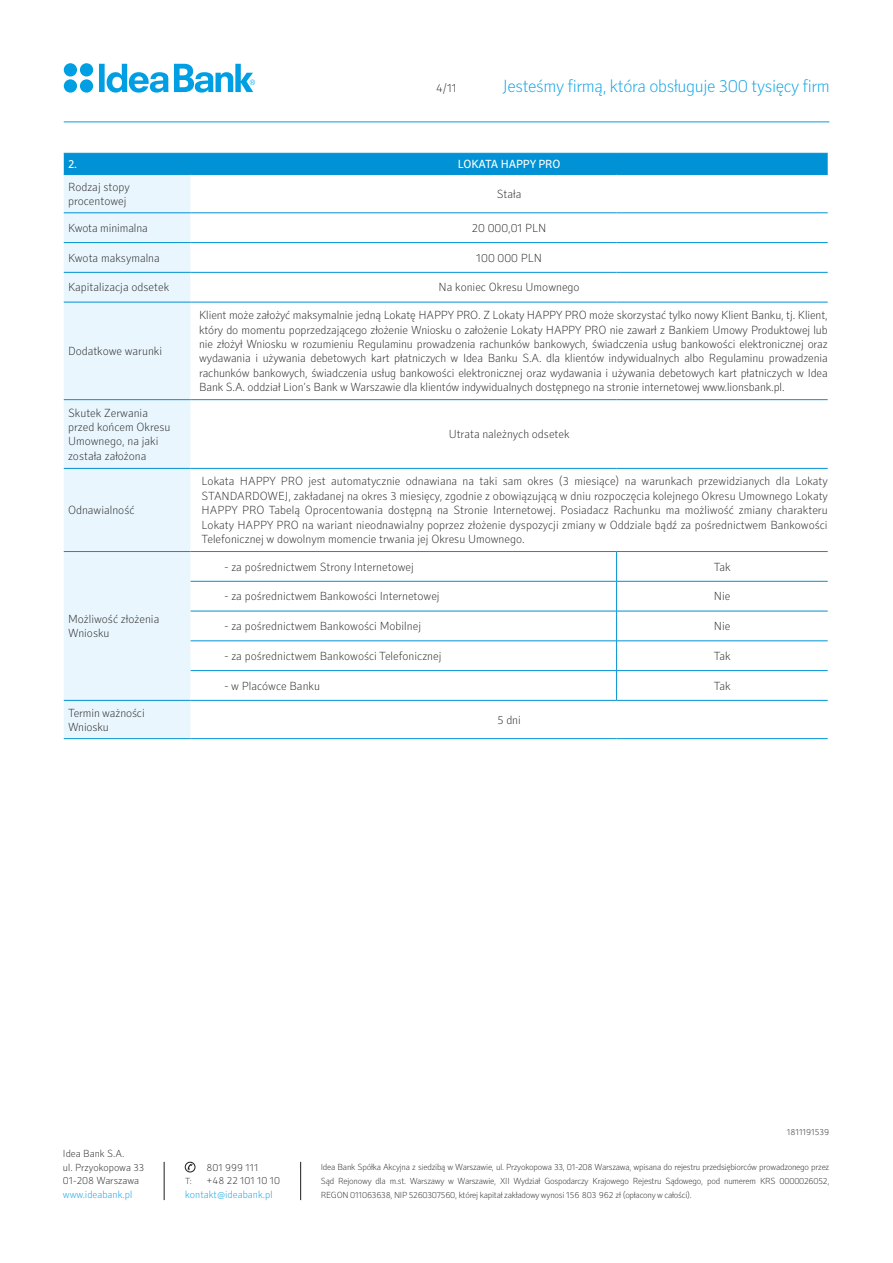
<style>
.page{position:relative;width:893px;height:1263px;background:#fff}
.page>*{position:absolute;margin:0;border:0;box-sizing:border-box;transform-origin:0 0}
.t1{font:100 18px "Secca";letter-spacing:-.02em;color:#009fe3}
.t2{font:100 12px/14.4px "Secca";color:#1d1d1b}
.t3{font:12px "Secca";letter-spacing:-.05em;color:#fff}
.t4{font:100 10.5px/13.5px "Secca";color:#1d1d1b}
.t5{font:100 10.5px "Secca";color:#009fe3}
.t6{font:100 9px/13.8px "Secca";letter-spacing:-.025em;color:#1d1d1b;text-align:justify}
</style>
<div class="page">
<hr style="left:164px;top:1162px;width:1px;height:38px;background:#1d1d1b">
<hr style="left:300px;top:1162px;width:1px;height:38px;background:#1d1d1b">
<svg style="left:187px;top:1164px;width:6px;height:6px"></svg>
<div style="left:185px;top:1162px;width:10px;height:10px;border:1px solid #1d1d1b;border-radius:50%"></div>
<svg style="left:64px;top:63px;width:29px;height:30px"></svg>
<svg style="left:99px;top:64px;width:156px;height:29px"></svg>
<hr style="left:64px;top:122px;width:765px;height:1px;background:#009fe3">
<div style="left:64px;top:154px;width:764px;height:20px;background:#0092d4"></div>
<div style="left:64px;top:175px;width:127px;height:563px;background:#eaf6fe"></div>
<svg style="left:191px;top:212px;width:637px;height:488px"></svg>
<hr style="left:64px;top:213px;width:127px;height:1px;background:#0092d4">
<hr style="left:64px;top:242px;width:127px;height:1px;background:#0092d4">
<hr style="left:64px;top:272px;width:127px;height:1px;background:#0092d4">
<hr style="left:64px;top:302px;width:127px;height:1px;background:#0092d4">
<hr style="left:64px;top:399px;width:127px;height:1px;background:#0092d4">
<hr style="left:64px;top:468px;width:127px;height:1px;background:#0092d4">
<hr style="left:64px;top:551px;width:127px;height:1px;background:#0092d4">
<hr style="left:64px;top:700px;width:127px;height:1px;background:#0092d4">
<hr style="left:191px;top:581px;width:426px;height:1px;background:#0092d4">
<hr style="left:191px;top:611px;width:426px;height:1px;background:#0092d4">
<hr style="left:191px;top:640px;width:426px;height:1px;background:#0092d4">
<hr style="left:191px;top:670px;width:426px;height:1px;background:#0092d4">
<hr style="left:64px;top:738px;width:127px;height:1px;background:#0092d4">
<hr style="left:64px;top:153px;width:127px;height:1px;background:#0092d4">
<hr style="left:64px;top:174px;width:127px;height:1px;background:#0092d4">
<hr style="left:191px;top:153px;width:426px;height:1px;background:#0092d4">
<hr style="left:617px;top:153px;width:211px;height:1px;background:#0092d4">
<hr style="left:191px;top:174px;width:426px;height:1px;background:#0092d4">
<hr style="left:617px;top:174px;width:211px;height:1px;background:#0092d4">
<hr style="left:191px;top:213px;width:426px;height:1px;background:#0092d4">
<hr style="left:617px;top:213px;width:211px;height:1px;background:#0092d4">
<hr style="left:191px;top:242px;width:426px;height:1px;background:#0092d4">
<hr style="left:617px;top:242px;width:211px;height:1px;background:#0092d4">
<hr style="left:191px;top:272px;width:426px;height:1px;background:#0092d4">
<hr style="left:617px;top:272px;width:211px;height:1px;background:#0092d4">
<hr style="left:191px;top:302px;width:426px;height:1px;background:#0092d4">
<hr style="left:617px;top:302px;width:211px;height:1px;background:#0092d4">
<hr style="left:191px;top:399px;width:426px;height:1px;background:#0092d4">
<hr style="left:617px;top:399px;width:211px;height:1px;background:#0092d4">
<hr style="left:191px;top:468px;width:426px;height:1px;background:#0092d4">
<hr style="left:617px;top:468px;width:211px;height:1px;background:#0092d4">
<hr style="left:191px;top:551px;width:426px;height:1px;background:#0092d4">
<hr style="left:617px;top:551px;width:211px;height:1px;background:#0092d4">
<svg style="left:616px;top:552px;width:1px;height:29px"></svg>
<hr style="left:617px;top:581px;width:211px;height:1px;background:#0092d4">
<hr style="left:616px;top:581px;width:1px;height:30px;background:#0092d4">
<hr style="left:617px;top:611px;width:211px;height:1px;background:#0092d4">
<hr style="left:616px;top:611px;width:1px;height:30px;background:#0092d4">
<hr style="left:617px;top:640px;width:211px;height:1px;background:#0092d4">
<hr style="left:617px;top:670px;width:211px;height:1px;background:#0092d4">
<svg style="left:616px;top:641px;width:1px;height:59px"></svg>
<hr style="left:191px;top:700px;width:426px;height:1px;background:#0092d4">
<hr style="left:617px;top:700px;width:211px;height:1px;background:#0092d4">
<hr style="left:191px;top:738px;width:426px;height:1px;background:#0092d4">
<hr style="left:617px;top:738px;width:211px;height:1px;background:#0092d4">
<p class="t2" style="left:436px;top:81px;width:22px">4/11</p>
<h1 class="t1" style="left:502px;top:75px;width:329px">Jesteśmy firmą, która obsługuje 300 tysięcy firm</h1>
<p class="t3" style="left:68px;top:157px;width:10px">2.</p>
<p class="t3" style="left:458px;top:157px;width:104px">LOKATA HAPPY PR O</p>
<p class="t2" style="left:68px;top:180px;width:63px">Rodzaj stopy procentowej</p>
<p class="t2" style="left:497px;top:187px;width:26px">Stała</p>
<p class="t2" style="left:68px;top:221px;width:81px">Kwota minimalna</p>
<p class="t2" style="left:472px;top:221px;width:76px">20 000,01 PLN</p>
<p class="t2" style="left:68px;top:251px;width:93px">Kwota maksymalna</p>
<p class="t2" style="left:476px;top:251px;width:67px">100 000 PLN</p>
<p class="t2" style="left:68px;top:281px;width:103px">Kapitalizacja odsetek</p>
<p class="t2" style="left:439px;top:281px;width:143px">Na koniec Okresu Umownego</p>
<p class="t2" style="left:68px;top:344px;width:96px">Dodatkowe warunki</p>
<p class="t2" style="left:68px;top:406px;width:104px">Skutek Zerwania przed końcem Okresu<br>Umownego, na jaki została założona</p>
<p class="t2" style="left:68px;top:503px;width:68px">Odnawialność</p>
<p class="t2" style="left:68px;top:612px;width:93px">Możliwość złożenia<br>Wniosku</p>
<p class="t2" style="left:199px;top:308px;width:630px;text-align:justify">Klient może założyć maksymalnie jedną Lokatę HAPPY PRO. Z Lokaty HAPPY PRO może skorzystać tylko nowy Klient Banku, tj. Klient, który do momentu poprzedzającego złożenie Wniosku o założenie Lokaty HAPPY PRO nie zawarł z Bankiem Umowy Produktowej lub nie złożył Wniosku w rozumieniu Regulaminu prowadzenia rachunków bankowych, świadczenia usług bankowości elektronicznej oraz wydawania i używania debetowych kart płatniczych w Idea Banku S.A. dla klientów indywidualnych albo Regulaminu prowadzenia rachunków bankowych, świadczenia usług bankowości elektronicznej oraz wydawania i używania debetowych kart płatniczych w Idea Bank S.A. oddział Lion’s Bank w Warszawie dla klientów indywidualnych dostępnego na stronie internetowej www.lionsbank.pl.</p>
<p class="t2" style="left:449px;top:427px;width:122px">Utrata należnych odsetek</p>
<p class="t2" style="left:202px;top:475px;width:628px;text-align:justify">Lokata HAPPY PRO jest automatycznie odnawiana na taki sam okres (3 miesiące) na warunkach przewidzianych dla Lokaty STANDARDOWEJ, zakładanej na okres 3 miesięcy, zgodnie z obowiązującą w dniu rozpoczęcia kolejnego Okresu Umownego Lokaty HAPPY PRO Tabelą Oprocentowania dostępną na Stronie Internetowej. Posiadacz Rachunku ma możliwość zmiany charakteru Lokaty HAPPY PRO na wariant nieodnawialny poprzez złożenie dyspozycji zmiany w Oddziale bądź za pośrednictwem Bankowości Telefonicznej w dowolnym momencie trwania jej Okresu Umownego.</p>
<p class="t2" style="left:225px;top:560px;width:191px">- za pośrednictwem Strony Internetowej</p>
<p class="t2" style="left:714px;top:560px;width:18px">Tak</p>
<p class="t2" style="left:225px;top:590px;width:217px">- za pośrednictwem Bankowości Internetowej</p>
<p class="t2" style="left:714px;top:590px;width:18px">Nie</p>
<p class="t2" style="left:225px;top:619px;width:198px">- za pośrednictwem Bankowości Mobilnej</p>
<p class="t2" style="left:714px;top:619px;width:18px">Nie</p>
<p class="t2" style="left:225px;top:649px;width:218px">- za pośrednictwem Bankowości Telefonicznej</p>
<p class="t2" style="left:714px;top:649px;width:18px">Tak</p>
<p class="t2" style="left:225px;top:679px;width:97px">- w Placówce Banku</p>
<p class="t2" style="left:714px;top:679px;width:18px">Tak</p>
<p class="t2" style="left:68px;top:706px;width:78px">Termin ważności<br>Wniosku</p>
<p class="t2" style="left:497px;top:713px;width:25px">5 dni</p>
<p class="t6" style="left:787px;top:1126px;width:44px">1811191539</p>
<p class="t4" style="left:63px;top:1147px;width:83px">Idea Bank S.A.<br>ul. Przyokopowa 33<br>01-208 Warszawa</p>
<p class="t5" style="left:63px;top:1188px;width:71px">www.ideabank.pl</p>
<p class="t4" style="left:206px;top:1161px;width:54px">801 999 111</p>
<p class="t6" style="left:185px;top:1174px;width:8px">T:</p>
<p class="t4" style="left:206px;top:1174px;width:75px">+48 22 101 10 10</p>
<p class="t5" style="left:185px;top:1188px;width:89px">kontakt@ideabank.pl</p>
<p class="t6" style="left:321px;top:1161px;width:510px">Idea Bank Spółka Akcyjna z siedzibą w Warszawie, ul. Przyokopowa 33, 01-208 Warszawa, wpisana do rejestru przedsiębiorców prowadzonego przez Sąd Rejonowy dla m.st. Warszawy w Warszawie, XII Wydział Gospodarczy Krajowego Rejestru Sądowego, pod numerem KRS 0000026052, REGON 011063638, NIP 5260307560, której kapitał zakładowy wynosi 156 803 962 zł (opłacony w całości).</p>
</div>
